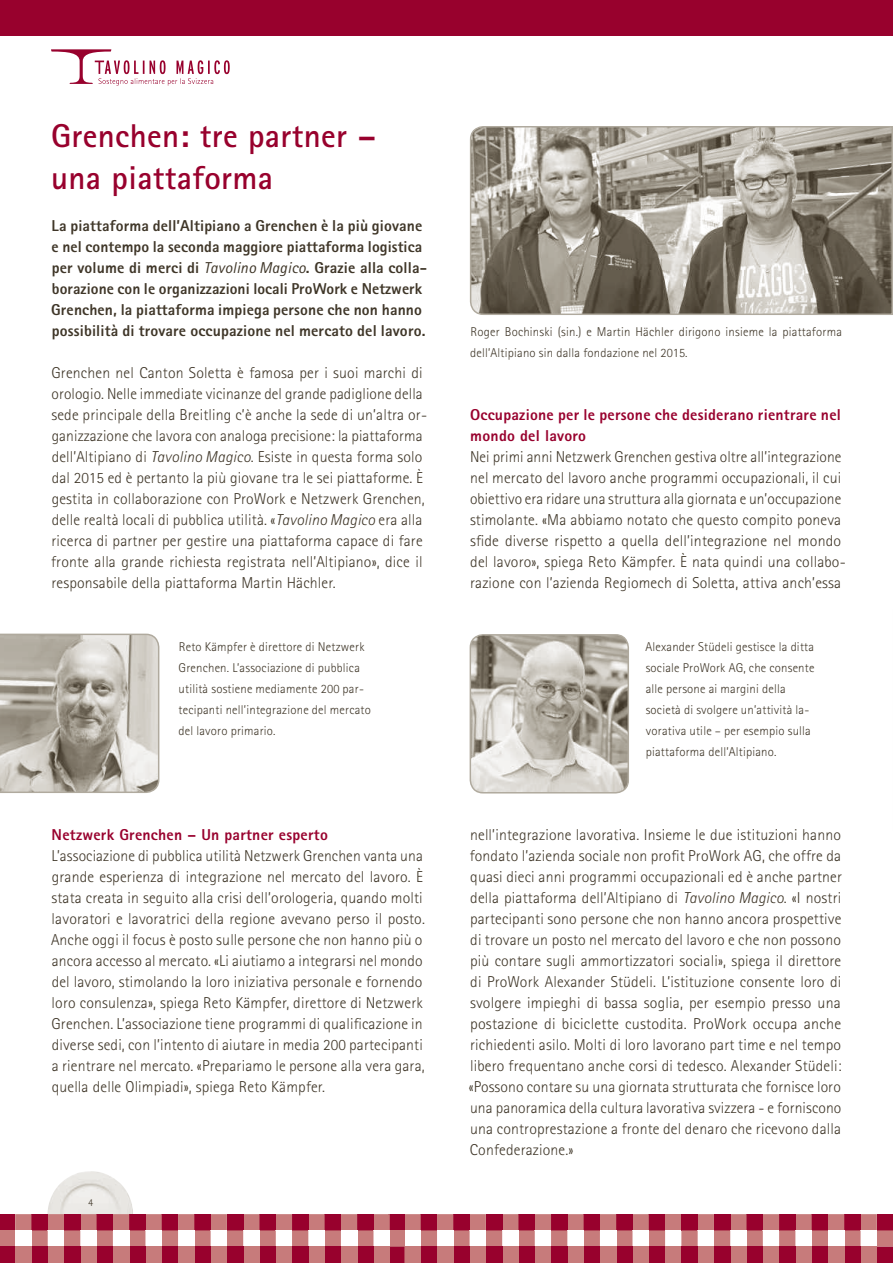
<style>
.page{position:relative;width:893px;height:1263px;background:#fff}
.page>*{position:absolute;margin:0;border:0;box-sizing:border-box;transform-origin:0 0}
.t1{font:33px/42px "AT Rotis Sans Serif Bold OV WOUWJC";letter-spacing:.01em;color:#98012d}
.t2{font:15.75px/21px "AT Rotis Sans Serif Light OV ZOUWJC";letter-spacing:.01em;color:#3f3628}
.t3{font:15.75px/21px "AT Rotis Sans Serif Extra Bold OV BPUWJC";letter-spacing:.01em;color:#3f3628}
.t4{font:15.75px/21px "AT Rotis Sans Serif Extra Bold OV BPUWJC";letter-spacing:.015em;color:#98012d}
.t5{font:12.75px/21px "AT Rotis Sans Serif Light OV ZOUWJC";letter-spacing:.015em;color:#3f3628}
.t6{font:10.5px "AT Rotis Sans Serif Light OV ZOUWJC";color:#3f3628}
.s1{font-family:"AT Rotis Sans Serif Italic OV CPUWJC"}
.s2{font-family:"AT Rotis Sans Serif Light Italic OV APUWJC"}
</style>
<div class="page">
<img style="left:48px;top:1171px;width:85px;height:43px">
<div style="left:0;top:1214px;width:15px;height:16px;background:#98012d"></div>
<div style="left:0;top:1230px;width:15px;height:17px;background:#c77b7b"></div>
<div style="left:0;top:1247px;width:15px;height:16px;background:#98012d"></div>
<div style="left:0;top:0;width:893px;height:35px;background:#98012d"></div>
<svg style="left:51px;top:49px;width:179px;height:37px"></svg>
<svg style="left:469px;top:126px;width:424px;height:189px;background:#9a9489"></svg>
<svg style="left:0;top:633px;width:160px;height:160px;background:#bab5ab"></svg>
<img style="left:470px;top:635px;width:158px;height:158px;border-radius:13px">
<div style="left:470px;top:634px;width:159px;height:159px;border:2px solid #b0aa9e;border-radius:13px"></div>
<svg style="left:15px;top:1214px;width:878px;height:49px"></svg>
<h1 class="t1" style="left:51px;top:115px;width:326px">Grenchen: tre partner – una piattaforma</h1>
<p class="t3" style="left:51px;top:215px;width:377px">La piattaforma dell’Altipiano a Grenchen è la più giovane e nel contempo la seconda maggiore piattaforma logistica per volume di merci di <span class="s1">Tavolino Magico</span>. Grazie alla colla&shy;borazione con le organizzazioni locali ProWork e Netzwerk Grenchen, la piattaforma impiega persone che non hanno possibilità di trovare occupazione nel mercato del lavoro.</p>
<p class="t2" style="left:51px;top:362px;width:377px">Grenchen nel Canton Soletta è famosa per i suoi marchi di orologio. Nelle immediate vicinanze del grande padiglione della sede principale della Breitling c’è anche la sede di un’altra or&shy;ganizzazione che lavora con analoga precisione: la piattaforma dell’Altipiano di <span class="s2">Tavolino Magico</span>. Esiste in questa forma solo dal 2015 ed è pertanto la più giovane tra le sei piattaforme. È gestita in collaborazione con ProWork e Netzwerk Grenchen, delle realtà locali di pubblica utilità. «<span class="s2">Tavolino Magico</span> era alla ricerca di partner per gestire una piattaforma capace di fare fronte alla grande richiesta registrata nell’Altipiano», dice il responsabile della piattaforma Martin Hächler.</p>
<p class="t5" style="left:470px;top:321px;width:373px">Roger Bochinski (sin.) e Martin Hächler dirigono insieme la piattaforma dell’Altipiano sin dalla fondazione nel 2015.</p>
<p class="t4" style="left:470px;top:404px;width:372px">Occupazione per le persone che desiderano rientrare nel mondo del lavoro</p>
<p class="t2" style="left:470px;top:446px;width:377px">Nei primi anni Netzwerk Grenchen gestiva oltre all’integrazione nel mercato del lavoro anche programmi occupazionali, il cui obiettivo era ridare una struttura alla giornata e un’occupazione stimolante. «Ma abbiamo notato che questo compito poneva sfide diverse rispetto a quella dell’integrazione nel mondo del lavoro», spiega Reto Kämpfer. È nata quindi una collabo&shy;razione con l’azienda Regiomech di Soletta, attiva anch’essa</p>
<p class="t5" style="left:178px;top:636px;width:194px">Reto Kämpfer è direttore di Netzwerk Grenchen. L’associazione di pubblica utilità sostiene mediamente 200 par&shy;tecipanti nell’integrazione del mercato del lavoro primario.</p>
<p class="t5" style="left:645px;top:636px;width:171px">Alexander Stüdeli gestisce la ditta sociale ProWork AG, che consente alle persone ai margini della società di svolgere un’attività la&shy;vorativa utile – per esempio sulla piattaforma dell’Altipiano.</p>
<p class="t4" style="left:52px;top:824px;width:278px">Netzwerk Grenchen – Un partner esperto</p>
<p class="t2" style="left:51px;top:845px;width:375px">L’associazione di pubblica utilità Netzwerk Grenchen vanta una grande esperienza di integrazione nel mercato del lavoro. È stata creata in seguito alla crisi dell’orologeria, quando molti lavoratori e lavoratrici della regione avevano perso il posto.<br>Anche oggi il focus è posto sulle persone che non hanno più o ancora accesso al mercato. «Li aiutiamo a integrarsi nel mondo del lavoro, stimolando la loro iniziativa personale e fornendo loro consulenza», spiega Reto Kämpfer, direttore di Netzwerk Grenchen. L’associazione tiene programmi di qualificazione in diverse sedi, con l’intento di aiutare in media 200 partecipanti a rientrare nel mercato. «Prepariamo le persone alla vera gara, quella delle Olimpiadi», spiega Reto Kämpfer.</p>
<p class="t6" style="left:88px;top:1196px;width:7px">4</p>
<p class="t2" style="left:469px;top:824px;width:375px;text-align:justify">nell’integrazione lavorativa. Insieme le due istituzioni hanno fondato l’azienda sociale non profit ProWork AG, che offre da quasi dieci anni programmi occupazionali ed è anche partner della piattaforma dell’Altipiano di <span class="s2">Tavolino Magico</span>. «I nostri partecipanti sono persone che non hanno ancora prospettive di trovare un posto nel mercato del lavoro e che non possono più contare sugli ammortizzatori sociali», spiega il direttore di ProWork Alexander Stüdeli. L’istituzione consente loro di svolgere impieghi di bassa soglia, per esempio presso una postazione di biciclette custodita. ProWork occupa anche richiedenti asilo. Molti di loro lavorano part time e nel tempo libero frequentano anche corsi di tedesco. Alexander Stüdeli: «Possono contare su una giornata strutturata che fornisce loro una panoramica della cultura lavorativa svizzera - e forniscono una controprestazione a fronte del denaro che ricevono dalla Confederazione.»</p>
</div>
